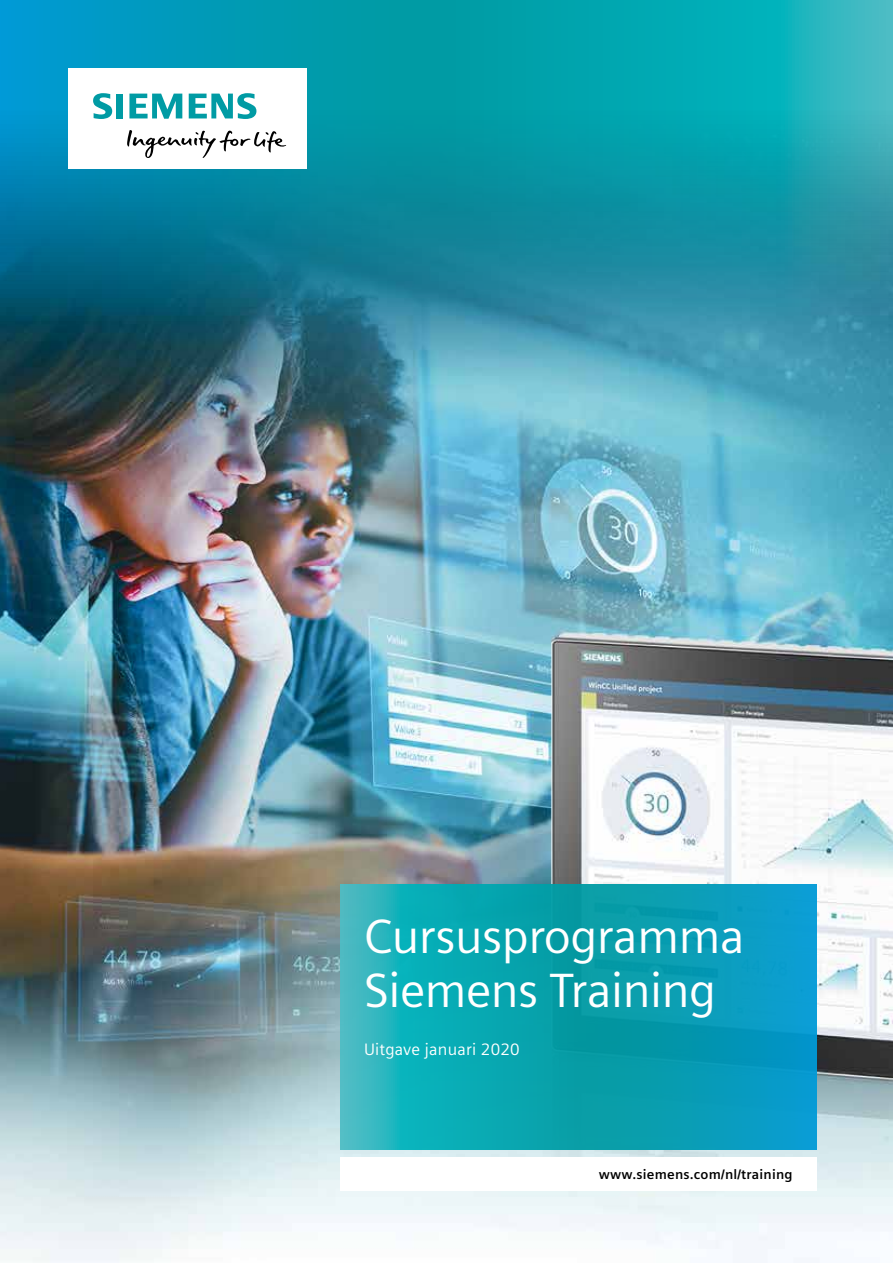
<style>
.page{position:relative;width:893px;height:1263px;background:#fff}
.page>*{position:absolute;margin:0;border:0;box-sizing:border-box;transform-origin:0 0}
.t1{font:48px/54px "Siemens Sans OT";letter-spacing:-.01em;color:#fff}
.t2{font:16.5px "Siemens Sans OT";letter-spacing:.015em;color:#fff}
.t3{font:700 13.5px "Siemens Sans OT";letter-spacing:.015em;color:#000}
</style>
<div class="page">
<svg style="left:1px;top:0;width:892px;height:110px;background:#06a3b5"></svg>
<img style="left:1px;top:110px;width:892px;height:1153px">
<svg style="left:0;top:0;width:1px;height:1263px"></svg>
<div style="left:68px;top:68px;width:238px;height:101px;background:#fff"></div>
<svg style="left:127px;top:130px;width:159px;height:28px"></svg>
<svg style="left:93px;top:93px;width:30px;height:26px"></svg>
<svg style="left:129px;top:94px;width:53px;height:25px"></svg>
<svg style="left:189px;top:93px;width:67px;height:26px"></svg>
<div style="left:340px;top:1157px;width:476px;height:34px;background:#fff"></div>
<svg style="left:340px;top:885px;width:476px;height:264px;background:#0da3b6"></svg>
<p class="t1" style="left:364px;top:909px;width:382px">Cursusprogramma<br>Siemens Training</p>
<p class="t2" style="left:364px;top:1040px;width:157px">Uitgave januari 2020</p>
<p class="t3" style="left:599px;top:1166px;width:195px">www.siemens.com/nl/training</p>
</div>
